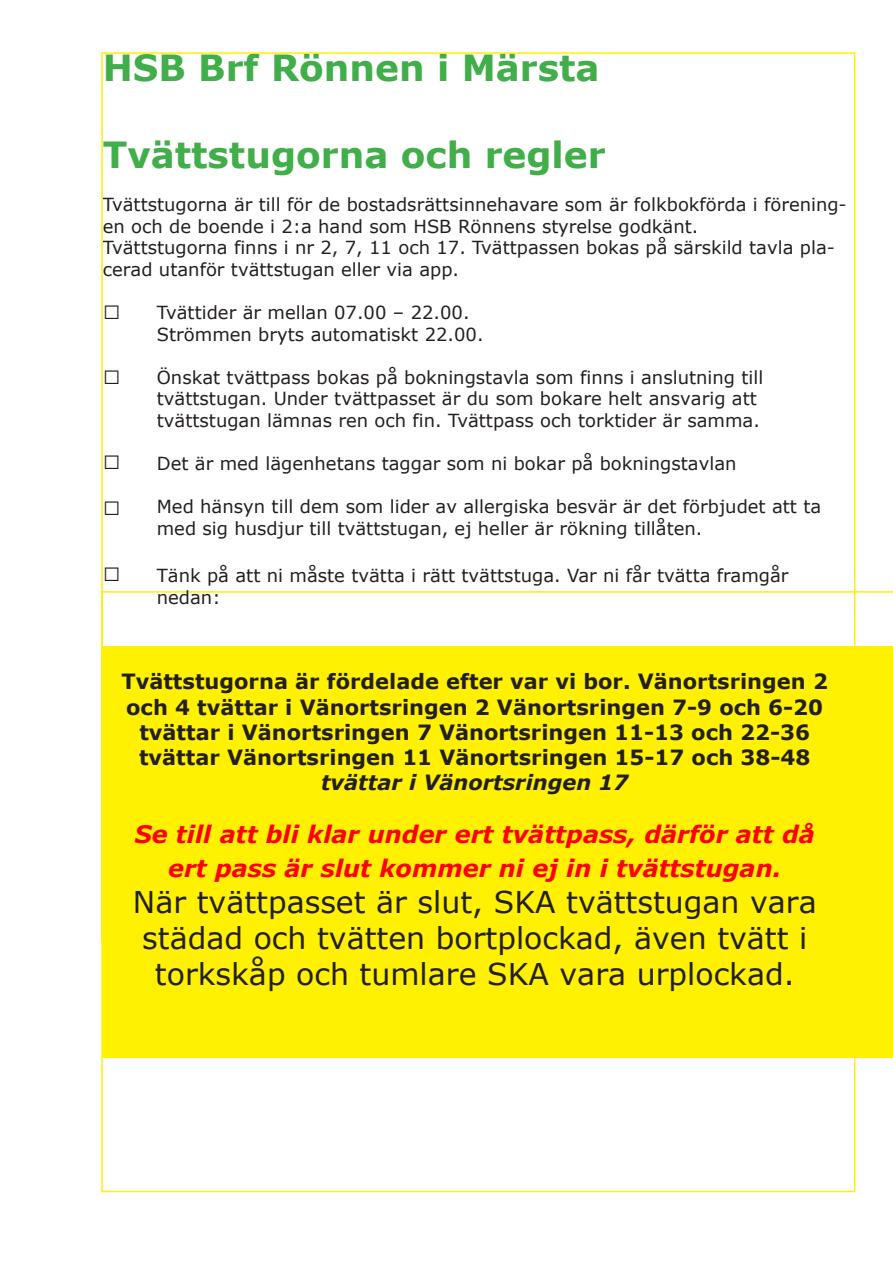
<style>
.page{position:relative;width:893px;height:1263px;background:#fff}
.page>*{position:absolute;margin:0;border:0;box-sizing:border-box;transform-origin:0 0}
.t1{font:700 36px "Verdana";color:#40ae49}
.t2{font:30px/36px "Verdana";color:#231f20;text-align:center}
.t3{font:italic 700 24px/33.6px "Verdana";color:#f00;text-align:center}
.t4{font:700 21px/25.2px "Verdana";color:#231f20;text-align:center}
.t5{font:18px/21.6px "Verdana";color:#231f20}
.s1{font-style:italic}
</style>
<div class="page">
<div style="left:102px;top:647px;width:791px;height:411px;background:#fff101"></div>
<svg style="left:104px;top:591px;width:789px;height:56px"></svg>
<p class="t1" style="left:103px;top:43px;width:498px">HSB Brf Rönnen i Märsta</p>
<p class="t1" style="left:103px;top:129px;width:504px">Tvättstugorna och regler</p>
<p class="t5" style="left:103px;top:193px;width:745px">Tvättstugorna är till för de bostadsrättsinnehavare som är folkbokförda i förening&shy;en och de boende i 2:a hand som HSB Rönnens styrelse godkänt.<br>Tvättstugorna finns i nr 2, 7, 11 och 17. Tvättpassen bokas på särskild tavla pla&shy;cerad utanför tvättstugan eller via app.</p>
<p class="t5" style="left:157px;top:301px;width:328px">Tvättider är mellan 07.00 – 22.00.<br>Strömmen bryts automatiskt 22.00.</p>
<p class="t5" style="left:157px;top:366px;width:608px">Önskat tvättpass bokas på bokningstavla som finns i anslutning till tvättstugan. Under tvättpasset är du som bokare helt ansvarig att tvättstugan lämnas ren och fin. Tvättpass och torktider är samma.</p>
<p class="t5" style="left:157px;top:453px;width:581px">Det är med lägenhetans taggar som ni bokar på bokningstavlan</p>
<p class="t5" style="left:157px;top:496px;width:666px">Med hänsyn till dem som lider av allergiska besvär är det förbjudet att ta med sig husdjur till tvättstugan, ej heller är rökning tillåten.</p>
<p class="t5" style="left:157px;top:565px;width:633px">Tänk på att ni måste tvätta i rätt tvättstuga. Var ni får tvätta framgår</p>
<p class="t5" style="left:157px;top:586px;width:65px">nedan:</p>
<p class="t4" style="left:121px;top:669px;width:708px">Tvättstugorna är fördelade efter var vi bor. Vänortsringen 2 och 4 tvättar i Vänortsringen 2 Vänortsringen 7-9 och 6-20 tvättar i Vänortsringen 7 Vänortsringen 11-13 och 22-36 tvättar Vänortsringen 11 Vänortsringen 15-17 och 38-48 <span class="s1">tvättar i Vänortsringen 17</span></p>
<p class="t3" style="left:135px;top:817px;width:681px">Se till att bli klar under ert tvättpass, därför att då ert pass är slut kommer ni ej in i tvättstugan.</p>
<p class="t2" style="left:133px;top:883px;width:685px">När tvättpasset är slut, SKA tvättstugan vara städad och tvätten bortplockad, även tvätt i torkskåp och tumlare SKA vara urplockad.</p>
</div>
